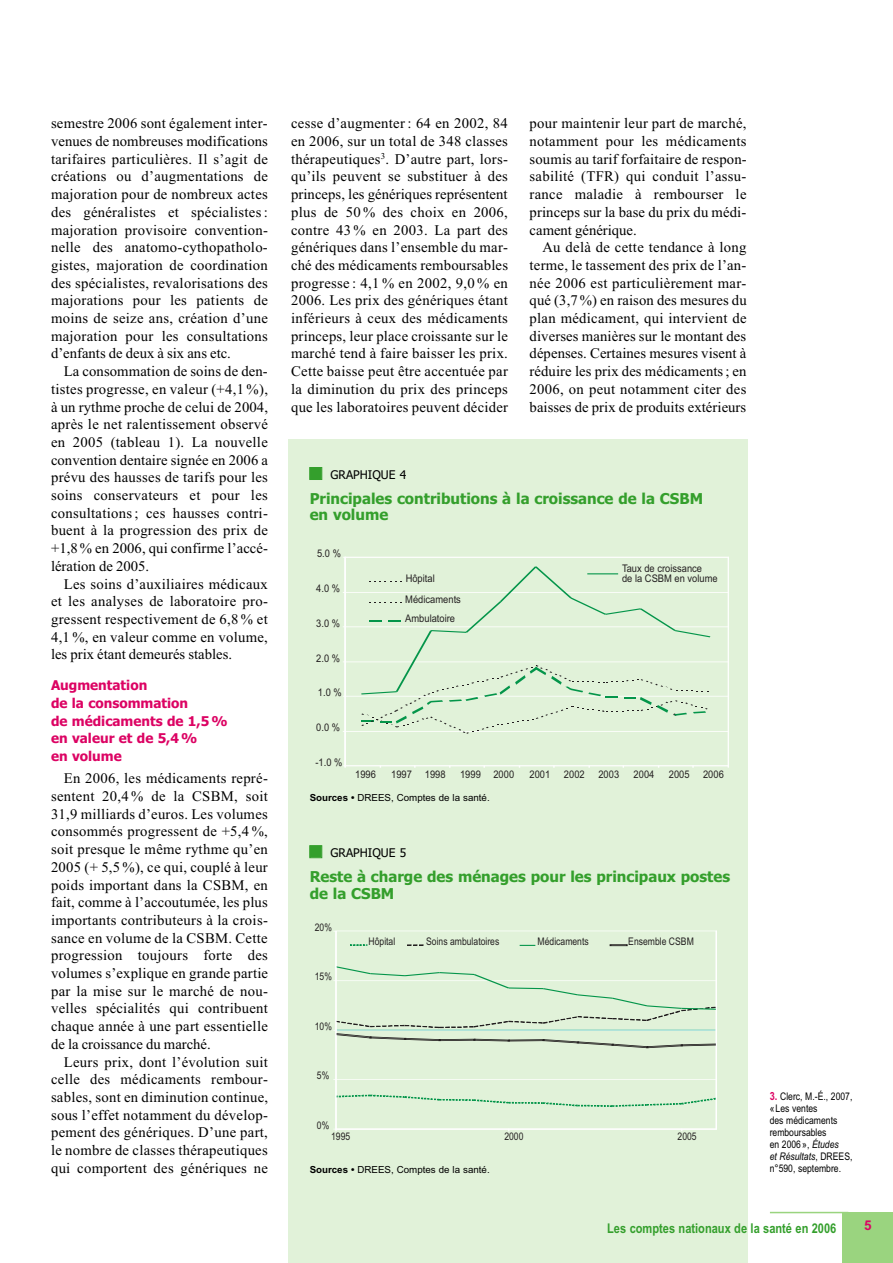
<style>
.page{position:relative;width:893px;height:1263px;background:#fff}
.page>*{position:absolute;margin:0;border:0;box-sizing:border-box;transform-origin:0 0}
.t1{font:700 15px/16.5px "Tahoma";color:#349f2c}
.t2{font:14.7px/17.7px "Times New Roman";letter-spacing:.015em;color:#000;text-align:justify}
.t3{font:700 13.5px/17.7px "Tahoma";color:#dc0363}
.t4{font:700 13.5px "Arial Narrow";color:#349f2c}
.t5{font:700 13.5px "Arial";color:#dc0363}
.t6{font:12px "Tahoma";color:#000}
.t7{font:10.5px/20.5px "Arial Narrow";color:#231f20;scale:1.09 1}
.t8{font:10.5px/12px "Arial Narrow";color:#000}
.t9{font:10.5px "Arial Narrow";color:#231f20}
.t10{font:9.75px "Arial";color:#000}
.s1{font-weight:700}
.s2{font-weight:700;font-size:11.25px;color:#dc0363}
.s3{font-style:italic}
</style>
<div class="page">
<div style="left:288px;top:439px;width:460px;height:824px;background:#e1f2d9"></div>
<div style="left:842px;top:1212px;width:51px;height:51px;background:#9ad47f"></div>
<hr style="left:770px;top:1212px;width:78px;height:1px;background:#9ad47f">
<hr style="left:336px;top:1079px;width:380px;height:1px;background:#fff">
<hr style="left:336px;top:1129px;width:380px;height:1px;background:#fff">
<svg style="left:338px;top:1094px;width:377px;height:13px"></svg>
<svg style="left:334px;top:965px;width:381px;height:84px"></svg>
<div style="left:336px;top:931px;width:381px;height:198px;border:1px solid #fff"></div>
<svg style="left:350px;top:944px;width:17px;height:2px"></svg>
<svg style="left:407px;top:944px;width:16px;height:2px"></svg>
<svg style="left:520px;top:945px;width:15px;height:1px"></svg>
<svg style="left:610px;top:944px;width:17px;height:2px"></svg>
<hr style="left:345px;top:731px;width:383px;height:1px;background:#fff">
<hr style="left:345px;top:696px;width:383px;height:1px;background:#fff">
<hr style="left:345px;top:661px;width:383px;height:1px;background:#fff">
<hr style="left:345px;top:626px;width:383px;height:1px;background:#fff">
<hr style="left:345px;top:592px;width:383px;height:1px;background:#fff">
<hr style="left:345px;top:557px;width:383px;height:1px;background:#fff">
<hr style="left:728px;top:557px;width:1px;height:209px;background:#fff">
<hr style="left:345px;top:557px;width:1px;height:209px;background:#fff">
<hr style="left:345px;top:765px;width:383px;height:1px;background:#fff">
<svg style="left:359px;top:566px;width:354px;height:168px"></svg>
<hr style="left:587px;top:573px;width:31px;height:2px;background:#04954a">
<p class="t2" style="left:51px;top:114px;width:218px">semestre 2006 sont également inter&shy;venues de nombreuses modifications tarifaires particulières. Il s’agit de créations ou d’augmentations de majoration pour de nombreux actes des généralistes et spécialistes : majoration provisoire convention&shy;nelle des anatomo-cythopatholo&shy;gistes, majoration de coordination des spécialistes, revalorisations des majorations pour les patients de moins de seize ans, création d’une majoration pour les consultations d’enfants de deux à six ans etc.</p>
<p class="t2" style="left:51px;top:362px;width:219px;text-indent:13px">La consommation de soins de den&shy;tistes progresse, en valeur (+4,1 %), à un rythme proche de celui de 2004, après le net ralentissement observé en 2005 (tableau 1). La nouvelle convention dentaire signée en 2006 a prévu des hausses de tarifs pour les soins conservateurs et pour les consultations ; ces hausses contri&shy;buent à la progression des prix de +1,8 % en 2006, qui confirme l’accé&shy;lération de 2005.</p>
<p class="t2" style="left:51px;top:575px;width:218px;text-indent:13px">Les soins d’auxiliaires médicaux et les analyses de laboratoire pro&shy;gressent respectivement de 6,8 % et 4,1 %, en valeur comme en volume, les prix étant demeurés stables.</p>
<p class="t3" style="left:51px;top:677px;width:178px">Augmentation<br>de la consommation<br>de médicaments de 1,5 % en valeur et de 5,4 %<br>en volume</p>
<p class="t2" style="left:51px;top:769px;width:219px;text-indent:13px">En 2006, les médicaments repré&shy;sentent 20,4 % de la CSBM, soit 31,9 milliards d’euros. Les volumes consommés progressent de +5,4 %, soit presque le même rythme qu’en 2005 (+ 5,5 %), ce qui, couplé à leur poids important dans la CSBM, en fait, comme à l’accoutumée, les plus importants contributeurs à la crois&shy;sance en volume de la CSBM. Cette progression toujours forte des volumes s’explique en grande partie par la mise sur le marché de nou&shy;velles spécialités qui contribuent chaque année à une part essentielle de la croissance du marché.</p>
<p class="t2" style="left:51px;top:1052px;width:219px;text-indent:13px">Leurs prix, dont l’évolution suit celle des médicaments rembour&shy;sables, sont en diminution continue, sous l’effet notamment du dévelop&shy;pement des génériques. D’une part, le nombre de classes thérapeutiques qui comportent des génériques ne</p>
<p class="t2" style="left:291px;top:114px;width:219px">cesse d’augmenter : 64 en 2002, 84 en 2006, sur un total de 348 classes thérapeutiques<sup>3</sup>. D’autre part, lors&shy;qu’ils peuvent se substituer à des princeps, les génériques représentent plus de 50 % des choix en 2006, contre 43 % en 2003. La part des génériques dans l’ensemble du mar&shy;ché des médicaments remboursables progresse : 4,1 % en 2002, 9,0 % en 2006. Les prix des génériques étant inférieurs à ceux des médicaments princeps, leur place croissante sur le marché tend à faire baisser les prix.<br>Cette baisse peut être accentuée par la diminution du prix des princeps que les laboratoires peuvent décider</p>
<p class="t2" style="left:530px;top:114px;width:219px">pour maintenir leur part de marché, notamment pour les médicaments soumis au tarif forfaitaire de respon&shy;sabilité (TFR) qui conduit l’assu&shy;rance maladie à rembourser le princeps sur la base du prix du médi&shy;cament générique.</p>
<p class="t2" style="left:530px;top:238px;width:219px;text-indent:13px">Au delà de cette tendance à long terme, le tassement des prix de l’an&shy;née 2006 est particulièrement mar&shy;qué (3,7 %) en raison des mesures du plan médicament, qui intervient de diverses manières sur le montant des dépenses. Certaines mesures visent à réduire les prix des médicaments ; en 2006, on peut notamment citer des baisses de prix de produits extérieurs</p>
<p class="t6" style="left:331px;top:468px;width:77px">GRAPHIQUE 4</p>
<p class="t1" style="left:310px;top:490px;width:395px">Principales contributions à la croissance de la CSBM en volume</p>
<p class="t7" style="left:317px;top:543px;width:23px">5.0 %</p>
<p class="t7" style="left:316px;top:578px;width:23px">4.0 %</p>
<p class="t7" style="left:316px;top:612px;width:23px">3.0 %</p>
<p class="t7" style="left:316px;top:648px;width:23px">2.0 %</p>
<p class="t7" style="left:323px;top:682px;width:19px">.0 %</p>
<p class="t7" style="left:316px;top:717px;width:23px">0.0 %</p>
<p class="t7" style="left:315px;top:751px;width:26px">-1.0 %</p>
<p class="t7" style="left:405px;top:568px;width:53px">Hôpital<br>Médicaments</p>
<p class="t7" style="left:405px;top:608px;width:47px">Ambulatoire</p>
<p class="t7" style="left:622px;top:563px;width:89px;line-height:10.5px">Taux de croissance<br>de la CSBM en volume</p>
<p class="t7" style="left:360px;top:764px;width:16px">996</p>
<p class="t7" style="left:391px;top:764px;width:51px">1997 1998</p>
<p class="t7" style="left:460px;top:764px;width:51px">1999 2000</p>
<p class="t7" style="left:529px;top:764px;width:21px">2001</p>
<p class="t7" style="left:564px;top:764px;width:21px">2002</p>
<p class="t7" style="left:598px;top:764px;width:21px">2003</p>
<p class="t7" style="left:634px;top:764px;width:21px">2004</p>
<p class="t7" style="left:669px;top:764px;width:21px">2005</p>
<p class="t7" style="left:703px;top:764px;width:21px">2006</p>
<p class="t10" style="left:310px;top:792px;width:182px"><span class="s1">Sources •</span> DREES, Comptes de la santé.</p>
<p class="t6" style="left:331px;top:846px;width:77px">GRAPHIQUE 5</p>
<p class="t1" style="left:310px;top:868px;width:422px">Reste à charge des ménages pour les principaux postes de la CSBM</p>
<p class="t9" style="left:315px;top:921px;width:19px">20%</p>
<p class="t9" style="left:315px;top:970px;width:19px">15%</p>
<p class="t9" style="left:315px;top:1020px;width:19px">10%</p>
<p class="t9" style="left:317px;top:1070px;width:14px">5%</p>
<p class="t9" style="left:317px;top:1119px;width:14px">0%</p>
<p class="t9" style="left:369px;top:936px;width:28px">Hôpital</p>
<p class="t9" style="left:426px;top:936px;width:75px">Soins ambulatoires</p>
<p class="t9" style="left:538px;top:935px;width:53px">Médicaments</p>
<p class="t9" style="left:628px;top:935px;width:67px">Ensemble CSBM</p>
<p class="t9" style="left:331px;top:1130px;width:21px">1995</p>
<p class="t9" style="left:504px;top:1130px;width:21px">2000</p>
<p class="t9" style="left:677px;top:1130px;width:21px">2005</p>
<p class="t10" style="left:310px;top:1163px;width:182px"><span class="s1">Sources •</span> DREES, Comptes de la santé.</p>
<p class="t8" style="left:770px;top:1090px;width:84px"><span class="s2">3.</span> Clerc, M.-É., 2007, « Les ventes<br>des médicaments remboursables<br>en 2006 », <span class="s3">Études<br>et Résultats</span>, DREES, n°590, septembre.</p>
<p class="t4" style="left:607px;top:1220px;width:231px">Les comptes nationaux de la santé en 2006</p>
<p class="t5" style="left:864px;top:1218px;width:9px">5</p>
</div>
